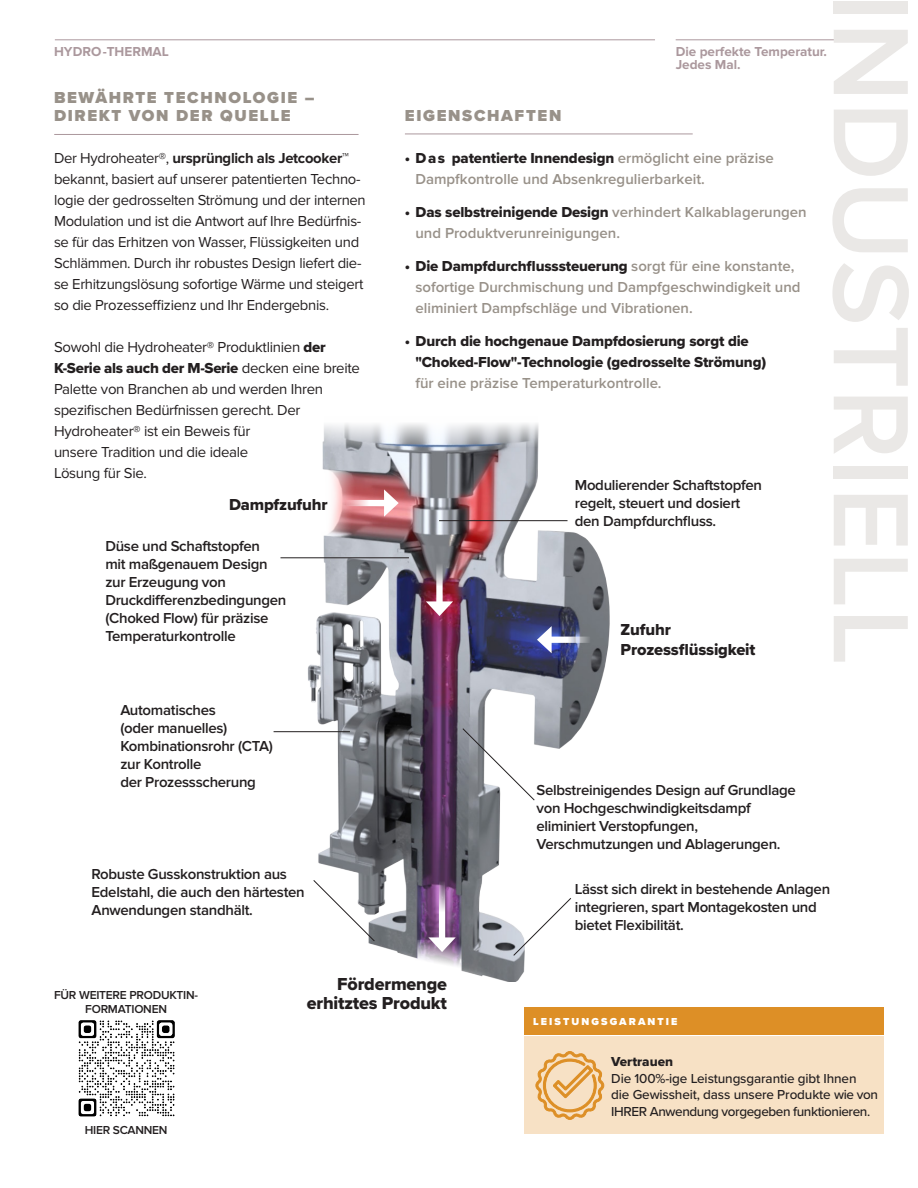
<style>
.page{position:relative;width:918px;height:1188px;background:#fff}
.page>*{position:absolute;margin:0;border:0;box-sizing:border-box;transform-origin:0 0}
.t1{font:600 111px "Proxima Nova";color:#eae8e6}
.t2{font:18px "Proxima Nova Extrabld";letter-spacing:-.01em;color:#231f20}
.t3{font:900 16.5px/18px "Proxima Nova";letter-spacing:.1em;color:#989189}
.t4{font:16.5px/19.5px "Proxima Nova Extrabld";letter-spacing:-.01em;color:#231f20}
.t5{font:15px/21px "Proxima Nova";letter-spacing:-.02em;color:#231f20}
.t6{font:600 15px/18px "Proxima Nova";letter-spacing:-.02em;color:#231f20}
.t7{font:600 15px/21px "Proxima Nova";color:#989189}
.t8{font:15px/21px "Proxima Nova Extrabld";letter-spacing:-.01em;color:#231f20}
.t9{font:500 13.5px/16.5px "Proxima Nova";letter-spacing:-.01em;color:#231f20}
.t10{font:700 13.5px "Proxima Nova";color:#ab989d}
.t11{font:13.5px "Proxima Nova Extrabld";color:#231f20}
.t12{font:600 12px/14.4px "Proxima Nova";letter-spacing:-.02em;color:#231f20;text-align:center}
.t13{font:900 10.5px "Proxima Nova";letter-spacing:.2em;color:#fff}
.s1{font-family:"Proxima Nova Extrabld";font-weight:400;color:#231f20}
.s2{font-family:"Proxima Nova";font-weight:600;color:#989189}
.s3{font-weight:700}
.s4{font-family:"Proxima Nova Extrabld"}
</style>
<div class="page">
<hr style="left:55px;top:39px;width:600px;height:1px;background:#ab989d">
<hr style="left:676px;top:39px;width:180px;height:1px;background:#ab989d">
<hr style="left:54px;top:134px;width:305px;height:1px;background:#ab989d">
<hr style="left:405px;top:134px;width:288px;height:1px;background:#ab989d">
<img style="left:273px;top:423px;width:337px;height:559px">
<svg style="left:552px;top:637px;width:39px;height:6px"></svg>
<svg style="left:537px;top:626px;width:15px;height:27px"></svg>
<svg style="left:345px;top:500px;width:39px;height:6px"></svg>
<svg style="left:384px;top:489px;width:15px;height:28px"></svg>
<svg style="left:436px;top:563px;width:7px;height:38px"></svg>
<svg style="left:426px;top:601px;width:27px;height:15px"></svg>
<svg style="left:439px;top:880px;width:6px;height:57px"></svg>
<svg style="left:428px;top:937px;width:28px;height:15px"></svg>
<svg style="left:462px;top:728px;width:73px;height:73px"></svg>
<svg style="left:313px;top:879px;width:62px;height:63px"></svg>
<hr style="left:274px;top:731px;width:76px;height:1px;background:#231f20">
<hr style="left:281px;top:557px;width:128px;height:1px;background:#231f20">
<hr style="left:439px;top:520px;width:129px;height:1px;background:#231f20">
<svg style="left:513px;top:897px;width:59px;height:59px"></svg>
<div style="left:524px;top:1008px;width:359px;height:27px;background:#dd8f26"></div>
<div style="left:524px;top:1037px;width:359px;height:97px;background:#f7e1c5"></div>
<svg style="left:536px;top:1052px;width:68px;height:68px"></svg>
<img style="left:78px;top:1020px;width:97px;height:97px">
<p class="t1" style="left:935px;top:-7px;width:674px;rotate:90deg">INDUSTRIELL</p>
<p class="t10" style="left:54px;top:43px;width:116px">HYDRO-THERMAL</p>
<p class="t10" style="left:676px;top:43px;width:153px">Die perfekte Temperatur.</p>
<p class="t10" style="left:676px;top:57px;width:67px">Jedes Mal.</p>
<p class="t3" style="left:54px;top:88px;width:262px">BEWÄHRTE TECHNOLOGIE –<br>DIREKT VON DER QUELLE</p>
<p class="t3" style="left:405px;top:106px;width:158px">EIGENSCHAFTEN</p>
<p class="t7" style="left:415px;top:148px;width:360px;text-indent:-10px"><span class="s1">• Das patentierte Innendesign</span> ermöglicht eine präzise<br>Dampfkontrolle und Absenkregulierbarkeit.</p>
<p class="t7" style="left:415px;top:202px;width:393px;text-indent:-10px"><span class="s1">• Das selbstreinigende Design</span> verhindert Kalkablagerungen und Produktverunreinigungen.</p>
<p class="t7" style="left:415px;top:256px;width:387px;text-indent:-10px"><span class="s1">• Die Dampfdurchflusssteuerung</span> sorgt für eine konstante, sofortige Durchmischung und Dampfgeschwindigkeit und eliminiert Dampfschläge und Vibrationen.</p>
<p class="t8" style="left:415px;top:330px;width:352px;text-indent:-10px">• Durch die hochgenaue Dampfdosierung sorgt die "Choked-Flow"-Technologie (gedrosselte Strömung) <span class="s2">für eine präzise Temperaturkontrolle.</span></p>
<p class="t5" style="left:54px;top:148px;width:313px">Der Hydroheater®, <span class="s3">ursprünglich als Jetcooker™ </span>bekannt, basiert auf unserer patentierten Techno&shy;logie der gedrosselten Strömung und der internen Modulation und ist die Antwort auf Ihre Bedürfnis&shy;se für das Erhitzen von Wasser, Flüssigkeiten und Schlämmen. Durch ihr robustes Design liefert die&shy;se Erhitzungslösung sofortige Wärme und steigert so die Prozesseffizienz und Ihr Endergebnis.</p>
<p class="t5" style="left:54px;top:337px;width:308px">Sowohl die Hydroheater® Produktlinien <span class="s4">der K-Serie als auch der M-Serie</span> decken eine breite Palette von Branchen ab und werden Ihren spezifischen Bedürfnissen gerecht. Der Hydroheater® ist ein Beweis für<br>unsere Tradition und die ideale<br>Lösung für Sie.</p>
<p class="t6" style="left:575px;top:477px;width:189px">Modulierender Schaftstopfen regelt, steuert und dosiert den Dampfdurchfluss.</p>
<p class="t4" style="left:229px;top:494px;width:100px">Dampfzufuhr</p>
<p class="t6" style="left:105px;top:537px;width:183px">Düse und Schaftstopfen<br>mit maßgenauem Design zur Erzeugung von<br>Druckdifferenzbedingungen (Choked Flow) für präzise<br>Temperaturkontrolle</p>
<p class="t4" style="left:621px;top:620px;width:136px">Zufuhr<br>Prozessflüssigkeit</p>
<p class="t6" style="left:120px;top:701px;width:154px">Automatisches<br>(oder manuelles)<br>Kombinationsrohr (CTA) zur Kontrolle<br>der Prozessscherung</p>
<p class="t6" style="left:92px;top:865px;width:215px">Robuste Gusskonstruktion aus<br>Edelstahl, die auch den härtesten<br>Anwendungen standhält.</p>
<p class="t12" style="left:54px;top:988px;width:146px">FÜR WEITERE PRODUKTIN-<br>FORMATIONEN</p>
<p class="t12" style="left:85px;top:1123px;width:84px">HIER SCANNEN</p>
<p class="t2" style="left:337px;top:970px;width:111px">Fördermenge</p>
<p class="t2" style="left:307px;top:990px;width:142px">erhitztes Produkt</p>
<p class="t6" style="left:536px;top:781px;width:261px">Selbstreinigendes Design auf Grundlage von Hochgeschwindigkeitsdampf eliminiert Verstopfungen, Verschmutzungen und Ablagerungen.</p>
<p class="t6" style="left:575px;top:880px;width:257px">Lässt sich direkt in bestehende Anlagen integrieren, spart Montagekosten und bietet Flexibilität.</p>
<p class="t13" style="left:533px;top:1014px;width:146px">LEISTUNGSGARANTIE</p>
<p class="t11" style="left:611px;top:1052px;width:63px">Vertrauen</p>
<p class="t9" style="left:611px;top:1069px;width:268px">Die 100%-ige Leistungsgarantie gibt Ihnen die Gewissheit, dass unsere Produkte wie von<br>IHRER Anwendung vorgegeben funktionieren.</p>
</div>
